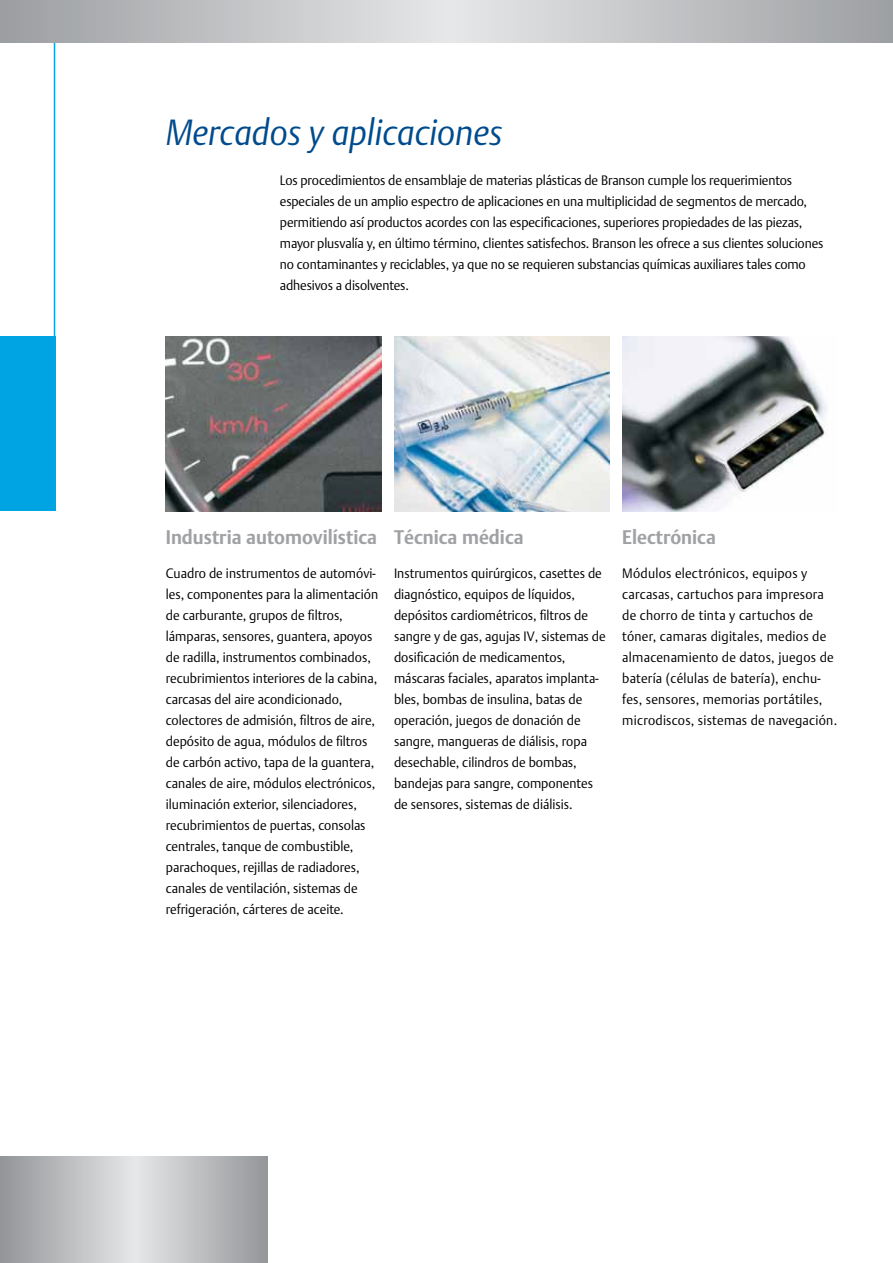
<style>
.page{position:relative;width:893px;height:1263px;background:#fff}
.page>*{position:absolute;margin:0;border:0;box-sizing:border-box;transform-origin:0 0}
.t1{font:italic 300 36px "DTL Argo TOT";color:#004b8d;scale:.95 1}
.t2{font:700 19.5px "DTL Argo TOT";color:#9fa1a4;scale:.95 1}
.t3{font:300 13.5px/21px "DTL Argo TOT";color:#000;scale:.95 1}
.t4{font:300 13.5px/21px "DTL Argo TOT";letter-spacing:.02em;color:#000;scale:.95 1}
</style>
<div class="page">
<svg style="left:0;top:1157px;width:267px;height:106px;background:#bcbec0"></svg>
<div style="left:0;top:336px;width:55px;height:175px;background:#00a4e3"></div>
<hr style="left:54px;top:43px;width:1px;height:468px;background:#00a4e3">
<img style="left:622px;top:336px;width:206px;height:175px">
<img style="left:166px;top:336px;width:215px;height:175px">
<img style="left:394px;top:336px;width:215px;height:175px">
<svg style="left:0;top:0;width:893px;height:43px;background:#c0c2c4"></svg>
<h1 class="t1" style="left:166px;top:110px;width:356px">Mercados y aplicaciones</h1>
<p class="t3" style="left:280px;top:170px;width:574px">Los procedimientos de ensamblaje de materias plásticas de Branson cumple los requerimientos especiales de un amplio espectro de aplicaciones en una multiplicidad de segmentos de mercado, permitiendo así productos acordes con las especificaciones, superiores propiedades de las piezas, mayor plusvalía y, en último término, clientes satisfechos. Branson les ofrece a sus clientes soluciones no contaminantes y reciclables, ya que no se requieren substancias químicas auxiliares tales como adhesivos a disolventes.</p>
<h2 class="t2" style="left:166px;top:526px;width:224px">Industria automovilística</h2>
<p class="t3" style="left:166px;top:563px;width:225px">Cuadro de instrumentos de automóvi&shy;les, componentes para la alimentación de carburante, grupos de filtros, lámparas, sensores, guantera, apoyos de radilla, instrumentos combinados, recubrimientos interiores de la cabina, carcasas del aire acondicionado, colectores de admisión, filtros de aire, depósito de agua, módulos de filtros de carbón activo, tapa de la guantera, canales de aire, módulos electrónicos, iluminación exterior, silenciadores, recubrimientos de puertas, consolas centrales, tanque de combustible, parachoques, rejillas de radiadores, canales de ventilación, sistemas de refrigeración, cárteres de aceite.</p>
<h2 class="t2" style="left:394px;top:526px;width:138px">Técnica médica</h2>
<p class="t3" style="left:394px;top:563px;width:224px">Instrumentos quirúrgicos, casettes de diagnóstico, equipos de líquidos, depósitos cardiométricos, filtros de sangre y de gas, agujas IV, sistemas de dosificación de medicamentos, máscaras faciales, aparatos implanta&shy;bles, bombas de insulina, batas de operación, juegos de donación de sangre, mangueras de diálisis, ropa desechable, cilindros de bombas, bandejas para sangre, componentes de sensores, sistemas de diálisis.</p>
<h2 class="t2" style="left:622px;top:526px;width:100px">Electrónica</h2>
<p class="t4" style="left:622px;top:563px;width:228px">Módulos electrónicos, equipos y carcasas, cartuchos para impresora de chorro de tinta y cartuchos de tóner, camaras digitales, medios de almacenamiento de datos, juegos de batería (células de batería), enchu&shy;fes, sensores, memorias portátiles, microdiscos, sistemas de navegación.</p>
</div>
